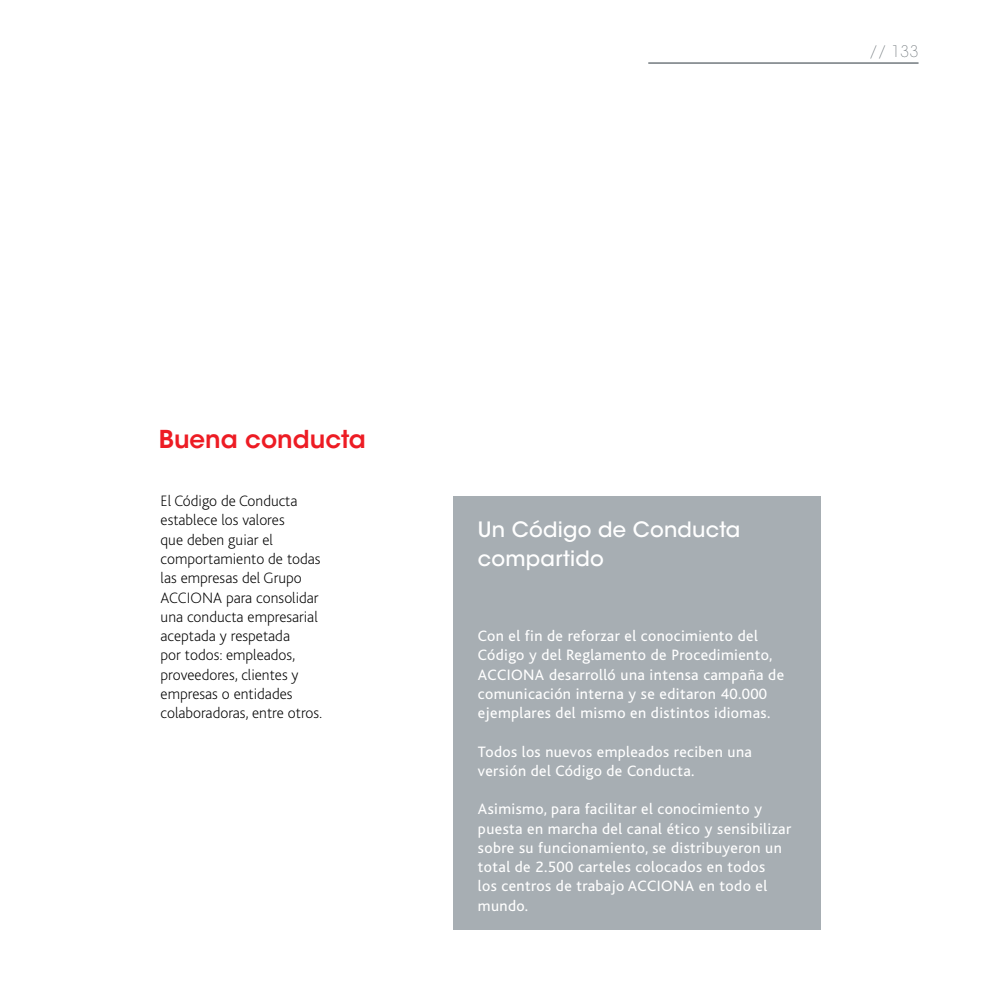
<style>
.page{position:relative;width:993px;height:993px;background:#fff}
.page>*{position:absolute;margin:0;border:0;box-sizing:border-box;transform-origin:0 0}
.t1{font:600 24.5px "ITC Avant Garde Std";color:#ed1c24}
.t2{font:500 21px/29.4px "ITC Avant Garde Std";letter-spacing:.01em;color:#fff}
.t3{font:15.75px/19.2px "Bliss";letter-spacing:.025em;color:#fff}
.t4{font:200 15.75px/19.2px "Bliss";color:#000}
.t5{font:200 15.75px "ITC Avant Garde Std";color:#5f676c}
</style>
<div class="page">
<hr style="left:648px;top:62px;width:270px;height:2px;background:#5f676c">
<div style="left:453px;top:496px;width:367px;height:433px;background:#a7aeb3"></div>
<p class="t5" style="left:869px;top:42px;width:50px">// 133</p>
<p class="t1" style="left:159px;top:424px;width:208px">Buena conducta</p>
<p class="t4" style="left:160px;top:491px;width:163px">El Código de Conducta establece los valores<br>que deben guiar el comportamiento de todas las empresas del Grupo<br>ACCIONA para consolidar una conducta empresarial aceptada y respetada<br>por todos: empleados, proveedores, clientes y empresas o entidades colaboradoras, entre otros.</p>
<p class="t2" style="left:478px;top:514px;width:264px">Un Código de Conducta compartido</p>
<p class="t3" style="left:478px;top:626px;width:307px">Con el fin de reforzar el conocimiento del Código y del Reglamento de Procedimiento, ACCIONA desarrolló una intensa campaña de comunicación interna y se editaron 40.000 ejemplares del mismo en distintos idiomas.</p>
<p class="t3" style="left:478px;top:742px;width:275px">Todos los nuevos empleados reciben una versión del Código de Conducta.</p>
<p class="t3" style="left:478px;top:799px;width:315px">Asimismo, para facilitar el conocimiento y puesta en marcha del canal ético y sensibilizar sobre su funcionamiento, se distribuyeron un total de 2.500 carteles colocados en todos<br>los centros de trabajo ACCIONA en todo el mundo.</p>
</div>
